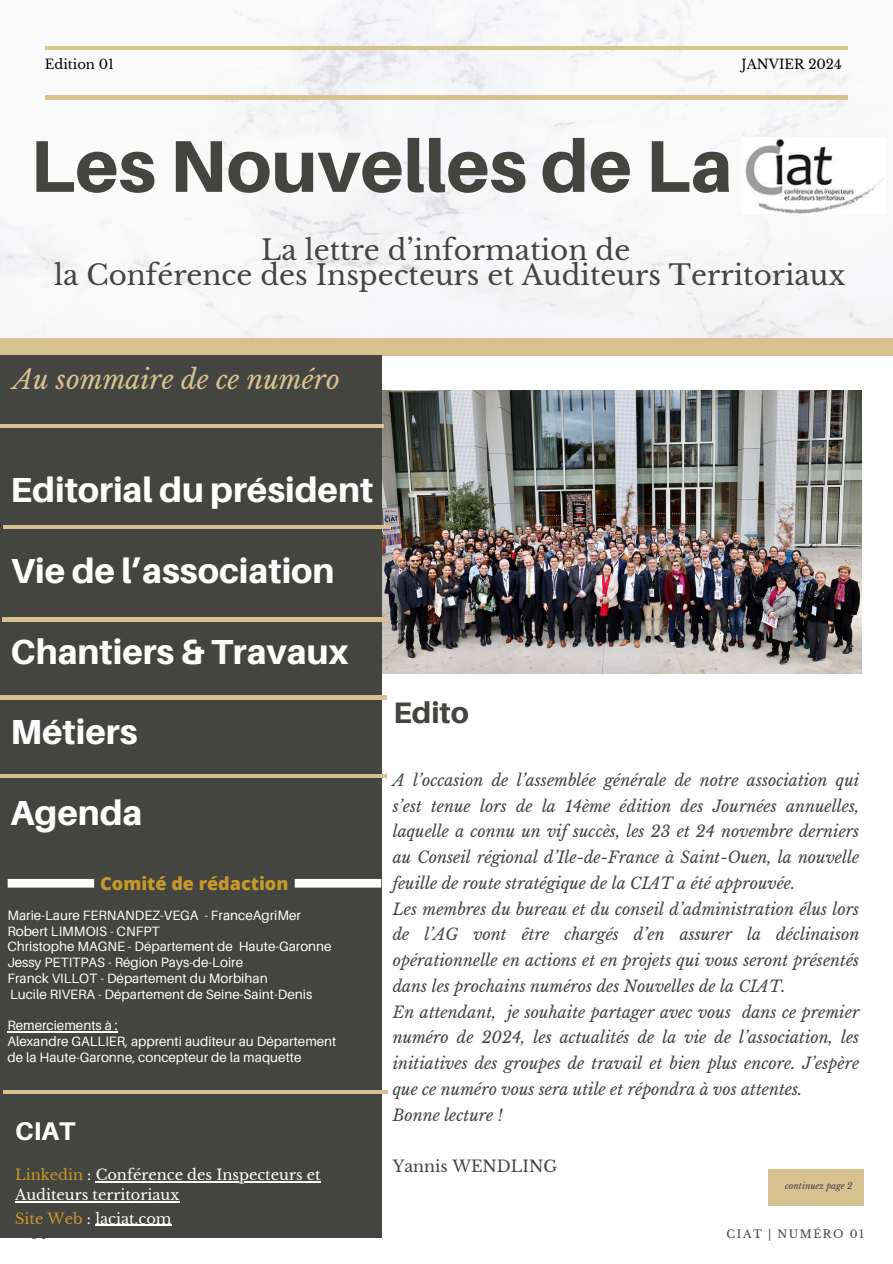
<style>
.page{position:relative;width:893px;height:1264px;background:#fff}
.page>*{position:absolute;margin:0;border:0;box-sizing:border-box;transform-origin:0 0}
.t1{font:800 73.35px "Aileron";color:#444440}
.t2{font:800 34.8px "Aileron";color:#fff}
.t3{font:800 29.55px "Aileron";color:#444440}
.t4{font:27.75px/25.2px "Libre Baskerville";color:#444440;text-align:center}
.t5{font:italic 26.25px "Libre Baskerville";color:#d7c190}
.t6{font:800 25.65px "Aileron";color:#fff}
.t7{font:800 18px "Open Sans";color:#c69a2a}
.t8{font:italic 15.9px/25.7px "Libre Baskerville";color:#444440}
.t9{font:15.9px "Libre Baskerville";color:#444440}
.t10{font:14.7px/23.7px "Libre Baskerville";color:#fff}
.t11{font:13.5px "Aileron";color:#fff}
.t12{font:13.2px/25.8px "Libre Baskerville";color:#fff}
.t13{font:13.2px "Libre Baskerville";color:#000}
.t14{font:13.2px "Libre Baskerville";color:#444440}
.t15{font:10.95px "Libre Baskerville";letter-spacing:.14em;color:#444440}
.t16{font:italic 8.7px "Libre Baskerville";color:#444440}
.s1{color:#c69a2a}
</style>
<div class="page">
<img style="left:0;top:0;width:892px;height:338px">
<hr style="left:45px;top:96px;width:802px;height:3px;background:#d7c190">
<hr style="left:45px;top:47px;width:802px;height:3px;background:#d7c190">
<div style="left:0;top:338px;width:892px;height:17px;background:#d7c190"></div>
<div style="left:768px;top:1169px;width:95px;height:36px;background:#d7c190"></div>
<img style="left:381px;top:391px;width:480px;height:282px">
<img style="left:741px;top:138px;width:144px;height:75px">
<div style="left:0;top:355px;width:381px;height:882px;background:#444440"></div>
<svg style="left:7px;top:879px;width:374px;height:8px"></svg>
<hr style="left:7px;top:1031px;width:111px;height:1px;background:#fff">
<svg style="left:4px;top:1089px;width:383px;height:4px;fill:#d7c190"></svg>
<hr style="left:96px;top:1180px;width:225px;height:2px;background:#fff">
<hr style="left:15px;top:1200px;width:164px;height:2px;background:#fff">
<hr style="left:95px;top:1224px;width:77px;height:1px;background:#fff">
<hr style="left:0;top:424px;width:384px;height:3px;background:#d7c190">
<hr style="left:4px;top:525px;width:387px;height:4px;background:#d7c190">
<hr style="left:2px;top:617px;width:387px;height:4px;background:#d7c190">
<hr style="left:0;top:695px;width:386px;height:4px;background:#d7c190">
<hr style="left:0;top:774px;width:386px;height:3px;background:#d7c190">
<h4 class="t13" style="left:45px;top:56px;width:71px">Edition 01</h4>
<p class="t13" style="left:741px;top:56px;width:102px">JANVIER 2024</p>
<h4 class="t1" style="left:30px;top:121px;width:704px">Les Nouvelles de La</h4>
<p class="t4" style="left:54px;top:237px;width:792px">La lettre d’information de<br>la Conférence des Inspecteurs et Auditeurs Territoriaux</p>
<h6 class="t5" style="left:13px;top:363px;width:328px">Au sommaire de ce numéro</h6>
<h2 class="t2" style="left:11px;top:468px;width:364px">Editorial du président</h2>
<h2 class="t2" style="left:11px;top:549px;width:325px">Vie de l’association</h2>
<h2 class="t2" style="left:11px;top:629px;width:339px">Chantiers &amp; Travaux</h2>
<p class="t2" style="left:10px;top:629px;width:325px">Vie de l’associ tion</p>
<h2 class="t2" style="left:11px;top:710px;width:128px">Métiers</h2>
<h2 class="t2" style="left:11px;top:791px;width:133px">Agenda</h2>
<p class="t7" style="left:100px;top:870px;width:190px">Comité de rédaction</p>
<p class="t11" style="left:7px;top:906px;width:295px">Marie-Laure FERNANDEZ-VEGA - FranceAgriMer</p>
<p class="t11" style="left:7px;top:922px;width:154px">Robert LIMMOIS - CNFPT</p>
<p class="t11" style="left:7px;top:938px;width:326px">Christophe MAGNE - Département de Haute-Garonne</p>
<p class="t11" style="left:7px;top:954px;width:237px">Jessy PETITPAS - Région Pays-de-Loire</p>
<h2 class="t11" style="left:7px;top:969px;width:262px">Franck VILLOT - Département du Morbihan</h2>
<h6 class="t11" style="left:10px;top:985px;width:303px">Lucile RIVERA - Département de Seine-Saint-Denis</h6>
<h6 class="t11" style="left:7px;top:1017px;width:112px">Remerciements à :</h6>
<p class="t11" style="left:7px;top:1032px;width:330px">Alexandre GALLIER, apprenti auditeur au Département</p>
<p class="t11" style="left:7px;top:1048px;width:296px">de la Haute-Garonne, concepteur de la maquette</p>
<h1 class="t2" style="left:10px;top:953px;width:133px">Agenda</h1>
<p class="t6" style="left:15px;top:1114px;width:62px">CIAT</p>
<p class="t10" style="left:15px;top:1162px;width:307px"><span class="s1">Linkedin</span> : Conférence des Inspecteurs et</p>
<p class="t10" style="left:15px;top:1182px;width:166px">Auditeurs territoriaux<br><span class="s1">Site Web</span> : laciat.com</p>
<p class="t12" style="left:10px;top:1158px;width:150px">Auditeurs territoriaux<br>Site Web : laciat.com</p>
<h2 class="t3" style="left:393px;top:694px;width:77px">Edito</h2>
<h2 class="t8" style="left:393px;top:767px;width:468px">A l’occasion de l’assemblée générale de notre association qui s’est tenue lors de la 14ème édition des Journées annuelles, laquelle a connu un vif succès, les 23 et 24 novembre derniers au Conseil régional d’Ile-de-France à Saint-Ouen, la nouvelle feuille de route stratégique de la CIAT a été approuvée.<br>Les membres du bureau et du conseil d’administration élus lors de l’AG vont être chargés d’en assurer la déclinaison opérationnelle en actions et en projets qui vous seront présentés dans les prochains numéros des Nouvelles de la CIAT.<br>En attendant, je souhaite partager avec vous dans ce premier numéro de 2024, les actualités de la vie de l’association, les initiatives des groupes de travail et bien plus encore. J’espère que ce numéro vous sera utile et répondra à vos attentes.<br>Bonne lecture !</h2>
<h2 class="t9" style="left:393px;top:1156px;width:166px">Yannis WENDLING</h2>
<h5 class="t16" style="left:785px;top:1180px;width:69px">continuez page 2</h5>
<h2 class="t14" style="left:29px;top:1226px;width:19px">01</h2>
<h2 class="t15" style="left:726px;top:1227px;width:139px">CIAT | NUMÉRO 01</h2>
</div>
